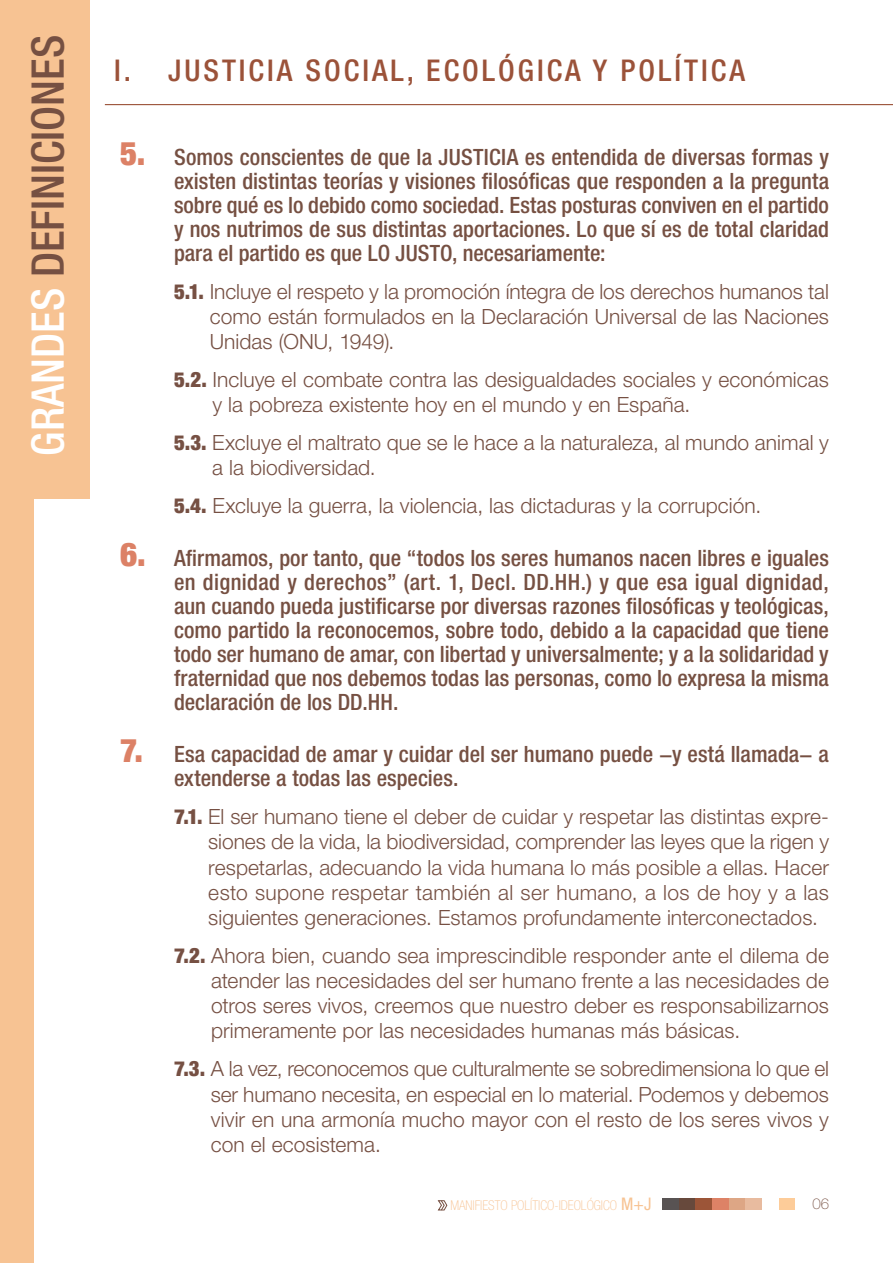
<style>
.page{position:relative;width:893px;height:1263px;background:#fff}
.page>*{position:absolute;margin:0;border:0;box-sizing:border-box;transform-origin:0 0}
.Timeline_Year{font:500 condensed 45px "Helvetica Neue LT Pro";color:#765042}
.Subtitle{font:500 condensed 30px "Helvetica Neue LT Pro";letter-spacing:.1em;color:#9b5239}
.Sub_Paragraph{font:500 condensed 22.5px/24px "Helvetica Neue LT Pro";color:#765042;text-align:justify}
.Sub_Paragraph-2{font:300 21px/25.2px "Helvetica Neue LT Pro";letter-spacing:.005em;color:#765043;text-align:justify}
.t1{font:100 15px "Helvetica Neue LT Pro";color:#765042}
.t2{font:100 condensed 13.5px "Helvetica Neue LT Pro";color:#f7c393}
.s1{color:#fff}
.s2{font-family:"Helvetica Neue";font-weight:900;font-size:33px;color:#dc8166}
.s3{font-family:"Helvetica Neue";font-weight:900;font-stretch:condensed}
.s4{font-weight:400;font-size:17.4px}
</style>
<div class="page">
<svg style="left:437px;top:1200px;width:10px;height:11px"></svg>
<div style="left:0;top:0;width:33px;height:1263px;background:#f7c393"></div>
<div style="left:778px;top:1198px;width:17px;height:12px;background:#fdcc99"></div>
<div style="left:745px;top:1198px;width:17px;height:12px;background:#e8bb9f"></div>
<div style="left:728px;top:1198px;width:17px;height:12px;background:#dda685"></div>
<div style="left:712px;top:1198px;width:16px;height:12px;background:#dd8266"></div>
<div style="left:695px;top:1198px;width:17px;height:12px;background:#9c5538"></div>
<div style="left:678px;top:1198px;width:17px;height:12px;background:#67493c"></div>
<div style="left:662px;top:1198px;width:16px;height:12px;background:#585353"></div>
<hr style="left:105px;top:104px;width:788px;height:1px;background:#9b5239">
<div style="left:0;top:0;width:89px;height:499px;background:#f7c393"></div>
<p class="Timeline_Year" style="left:21px;top:456px;width:422px;rotate:-90deg"><span class="s1">GRANDES</span> DEFINICIONES</p>
<p class="Subtitle" style="left:114px;top:52px;width:632px">I. JUSTICIA SOCIAL, ECOLÓGICA Y POLÍTICA</p>
<p class="Sub_Paragraph" style="left:174px;top:144px;width:657px;text-indent:-54px"><span class="s2">5.</span> Somos conscientes de que la JUSTICIA es entendida de diversas formas y existen distintas teorías y visiones filosóficas que responden a la pregunta sobre qué es lo debido como sociedad. Estas posturas conviven en el partido y nos nutrimos de sus distintas aportaciones. Lo que sí es de total claridad para el partido es que LO JUSTO, necesariamente:</p>
<p class="Sub_Paragraph-2" style="left:210px;top:278px;width:621px;text-indent:-36px"><span class="s3">5.1.</span> Incluye el respeto y la promoción íntegra de los derechos humanos tal como están formulados en la Declaración Universal de las Naciones Unidas (ONU, 1949).</p>
<p class="Sub_Paragraph-2" style="left:213px;top:367px;width:618px;text-indent:-38px"><span class="s3">5.2.</span> Incluye el combate contra las desigualdades sociales y económicas y la pobreza existente hoy en el mundo y en España.</p>
<p class="Sub_Paragraph-2" style="left:212px;top:430px;width:618px;text-indent:-38px"><span class="s3">5.3.</span> Excluye el maltrato que se le hace a la naturaleza, al mundo animal y a la biodiversidad.</p>
<p class="Sub_Paragraph-2" style="left:174px;top:493px;width:589px"><span class="s3">5.4.</span> Excluye la guerra, la violencia, las dictaduras y la corrupción.</p>
<p class="Sub_Paragraph" style="left:174px;top:545px;width:656px;text-indent:-54px"><span class="s2">6.</span> Afirmamos, por tanto, que “todos los seres humanos nacen libres e iguales en dignidad y derechos” (art. 1, Decl. DD.HH.) y que esa igual dignidad, aun cuando pueda justificarse por diversas razones filosóficas y teológicas, como partido la reconocemos, sobre todo, debido a la capacidad que tiene todo ser humano de amar, con libertad y universalmente; y a la solidaridad y fraternidad que nos debemos todas las personas, como lo expresa la misma declaración de los DD.HH.</p>
<p class="Sub_Paragraph" style="left:174px;top:742px;width:656px;text-indent:-54px"><span class="s2">7.</span> Esa capacidad de amar y cuidar del ser humano puede −y está llamada− a extenderse a todas las especies.</p>
<p class="Sub_Paragraph-2" style="left:208px;top:803px;width:622px;text-indent:-34px"><span class="s3">7.1.</span> El ser humano tiene el deber de cuidar y respetar las distintas expre&shy;siones de la vida, la biodiversidad, comprender las leyes que la rigen y respetarlas, adecuando la vida humana lo más posible a ellas. Hacer esto supone respetar también al ser humano, a los de hoy y a las siguientes generaciones. Estamos profundamente interconectados.</p>
<p class="Sub_Paragraph-2" style="left:211px;top:942px;width:619px;text-indent:-37px"><span class="s3">7.2.</span> Ahora bien, cuando sea imprescindible responder ante el dilema de atender las necesidades del ser humano frente a las necesidades de otros seres vivos, creemos que nuestro deber es responsabilizarnos primeramente por las necesidades humanas más básicas.</p>
<p class="Sub_Paragraph-2" style="left:211px;top:1056px;width:620px;text-indent:-37px"><span class="s3">7.3.</span> A la vez, reconocemos que culturalmente se sobredimensiona lo que el ser humano necesita, en especial en lo material. Podemos y debemos vivir en una armonía mucho mayor con el resto de los seres vivos y con el ecosistema.</p>
<p class="t2" style="left:450px;top:1198px;width:203px">MANIFIESTO POLÍTICO-IDEOLÓGICO <span class="s4">M+J</span></p>
<p class="t1" style="left:812px;top:1195px;width:18px">06</p>
</div>
